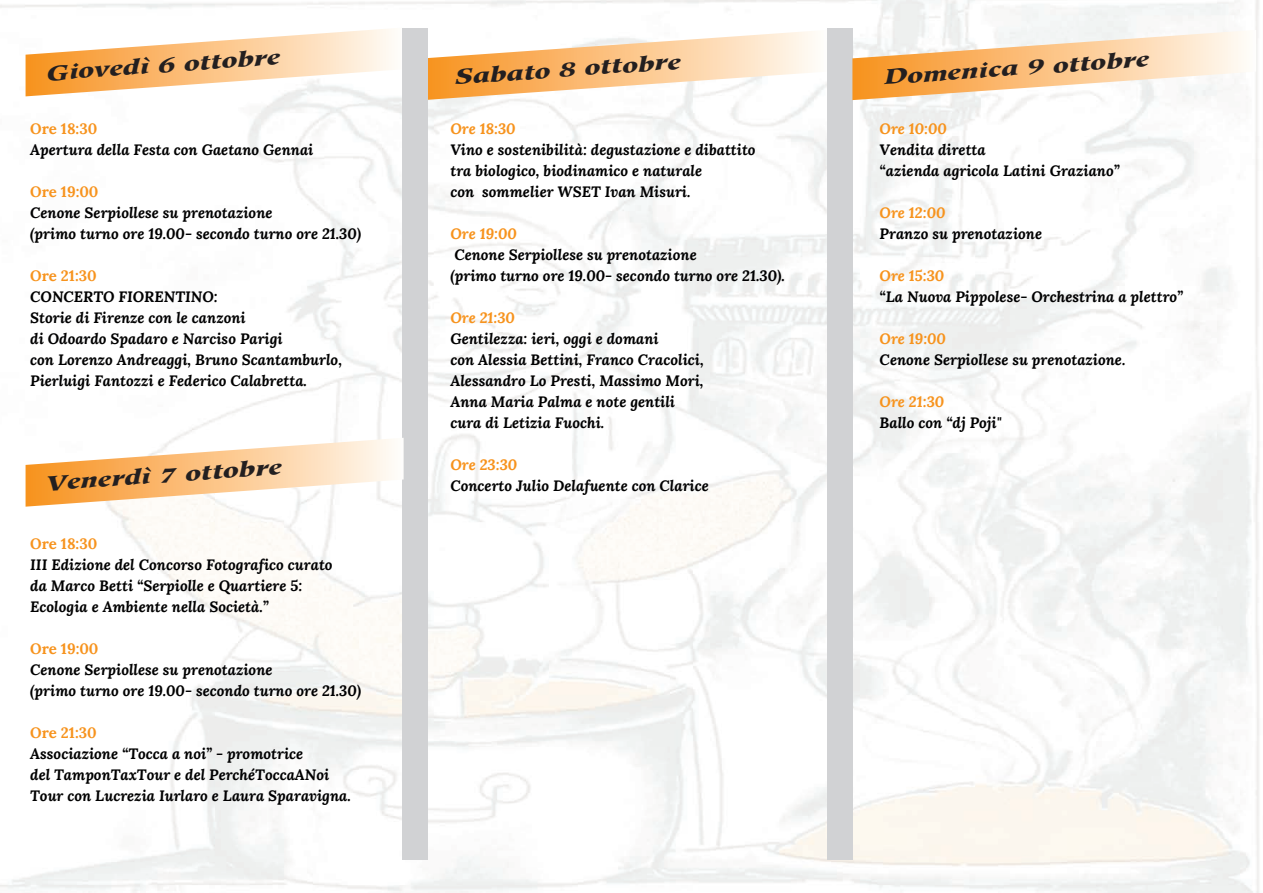
<style>
.page{position:relative;width:1263px;height:893px;background:#fff}
.page>*{position:absolute;margin:0;border:0;box-sizing:border-box;transform-origin:0 0}
.t1{font:italic 900 21px "Hiroshige";color:#231f20;scale:1.24 1}
.t2{font:italic 700 15px/21px "Lora";color:#000001}
.t3{font:italic 700 15px "Lora";color:#f7931d}
.t4{font:700 15px "Lora";color:#f7931d}
</style>
<div class="page">
<svg style="left:26px;top:28px;width:375px;height:68px"></svg>
<svg style="left:427px;top:30px;width:400px;height:70px"></svg>
<div style="left:827px;top:28px;width:25px;height:832px;background:#d1d2d4"></div>
<div style="left:402px;top:28px;width:25px;height:832px;background:#d1d2d4"></div>
<svg style="left:26px;top:438px;width:378px;height:69px"></svg>
<svg style="left:852px;top:30px;width:404px;height:70px"></svg>
<h1 class="t1" style="left:46px;top:60px;width:190px;rotate:-4deg">Giovedì 6 ottobre</h1>
<h1 class="t1" style="left:454px;top:64px;width:184px;rotate:-4deg">Sabato 8 ottobre</h1>
<p class="t4" style="left:30px;top:119px;width:69px">Ore 18:30</p>
<p class="t2" style="left:30px;top:139px;width:285px">Apertura della Festa con Gaetano Gennai</p>
<p class="t4" style="left:30px;top:182px;width:70px">Ore 19:00</p>
<p class="t2" style="left:30px;top:202px;width:333px">Cenone Serpiollese su prenotazione<br>(primo turno ore 19.00- secondo turno ore 21.30)</p>
<p class="t4" style="left:30px;top:266px;width:68px">Ore 21:30</p>
<p class="t2" style="left:30px;top:286px;width:313px">CONCERTO FIORENTINO:<br>Storie di Firenze con le canzoni<br>di Odoardo Spadaro e Narciso Parigi<br>con Lorenzo Andreaggi, Bruno Scantamburlo, Pierluigi Fantozzi e Federico Calabretta.</p>
<p class="t3" style="left:450px;top:118px;width:67px">Ore 18:30</p>
<p class="t2" style="left:450px;top:139px;width:307px">Vino e sostenibilità: degustazione e dibattito tra biologico, biodinamico e naturale<br>con sommelier WSET Ivan Misuri.</p>
<p class="t3" style="left:450px;top:223px;width:68px">Ore 19:00</p>
<p class="t2" style="left:450px;top:244px;width:336px">Cenone Serpiollese su prenotazione<br>(primo turno ore 19.00- secondo turno ore 21.30).</p>
<p class="t3" style="left:450px;top:307px;width:66px">Ore 21:30</p>
<p class="t2" style="left:450px;top:328px;width:255px">Gentilezza: ieri, oggi e domani<br>con Alessia Bettini, Franco Cracolici,<br>Alessandro Lo Presti, Massimo Mori,<br>Anna Maria Palma e note gentili cura di Letizia Fuochi.</p>
<p class="t3" style="left:450px;top:454px;width:68px">Ore 23:30</p>
<p class="t2" style="left:450px;top:475px;width:260px">Concerto Julio Delafuente con Clarice</p>
<h1 class="t1" style="left:46px;top:470px;width:191px;rotate:-4deg">Venerdì 7 ottobre</h1>
<p class="t4" style="left:30px;top:533px;width:69px">Ore 18:30</p>
<p class="t2" style="left:30px;top:554px;width:304px">III Edizione del Concorso Fotografico curato da Marco Betti “Serpiolle e Quartiere 5:<br>Ecologia e Ambiente nella Società.”</p>
<p class="t4" style="left:30px;top:638px;width:70px">Ore 19:00</p>
<p class="t2" style="left:30px;top:659px;width:333px">Cenone Serpiollese su prenotazione<br>(primo turno ore 19.00- secondo turno ore 21.30)</p>
<p class="t4" style="left:30px;top:722px;width:68px">Ore 21:30</p>
<p class="t2" style="left:30px;top:743px;width:322px">Associazione “Tocca a noi” - promotrice<br>del TamponTaxTour e del PerchéToccaANoi<br>Tour con Lucrezia Iurlaro e Laura Sparavigna.</p>
<h1 class="t1" style="left:883px;top:64px;width:216px;rotate:-4deg">Domenica 9 ottobre</h1>
<p class="t3" style="left:880px;top:118px;width:69px">Ore 10:00</p>
<p class="t2" style="left:880px;top:139px;width:242px">Vendita diretta<br>“azienda agricola Latini Graziano”</p>
<p class="t3" style="left:880px;top:202px;width:67px">Ore 12:00</p>
<p class="t2" style="left:880px;top:223px;width:164px">Pranzo su prenotazione</p>
<p class="t3" style="left:880px;top:265px;width:66px">Ore 15:30</p>
<p class="t2" style="left:880px;top:286px;width:305px">“La Nuova Pippolese- Orchestrina a plettro”</p>
<p class="t3" style="left:880px;top:328px;width:68px">Ore 19:00</p>
<p class="t2" style="left:880px;top:349px;width:247px">Cenone Serpiollese su prenotazione.</p>
<p class="t3" style="left:880px;top:391px;width:66px">Ore 21:30</p>
<p class="t2" style="left:880px;top:412px;width:123px">Ballo con “dj Poji"</p>
</div>
